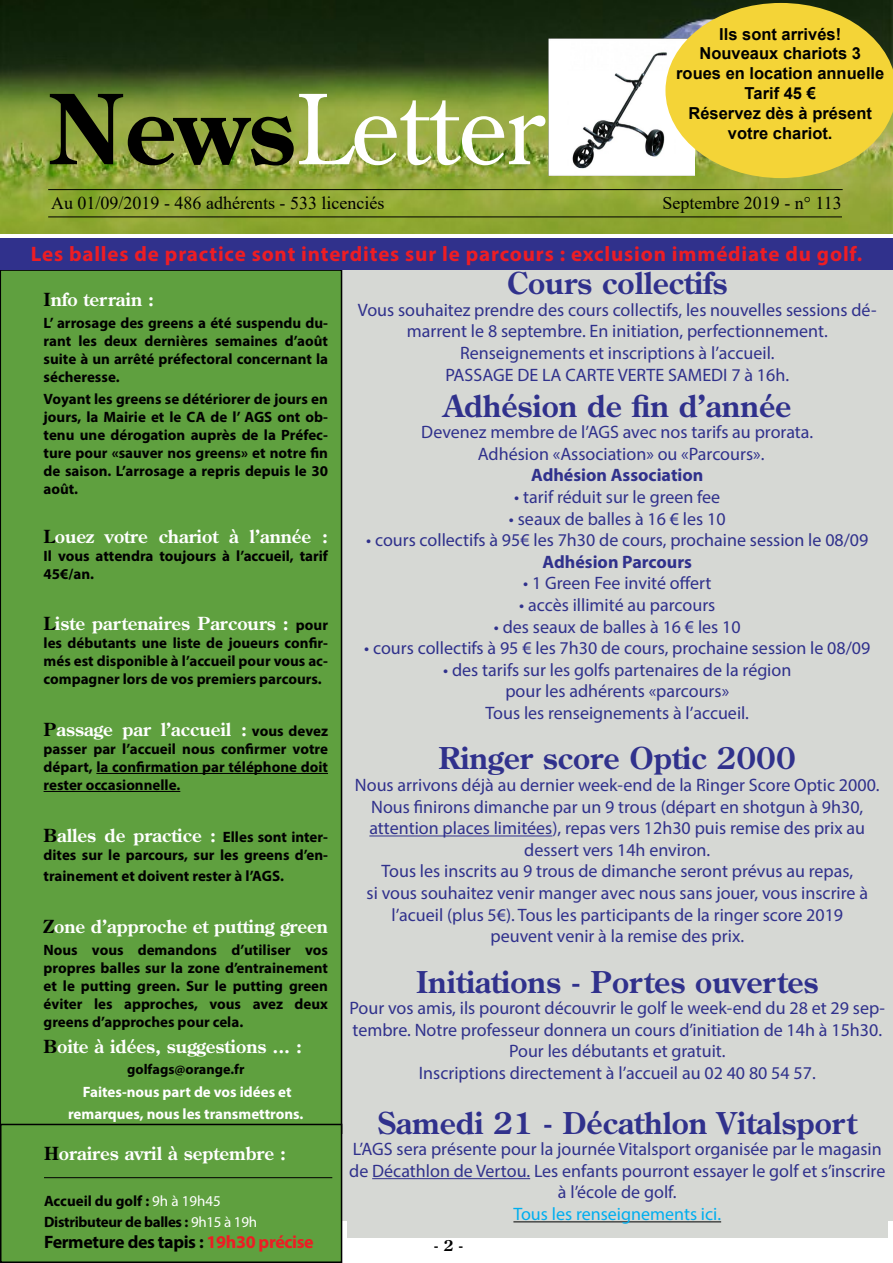
<style>
.page{position:relative;width:893px;height:1263px;background:#fff}
.page>*{position:absolute;margin:0;border:0;box-sizing:border-box;transform-origin:0 0}
.t1{font:96.15px "Century Old Style Std";color:#fff}
.t2{font:700 30px "Century Old Style Std";color:#30318c}
._03-corps_texte{font:700 21px "Myriad Pro";letter-spacing:.04em;color:#ed1d24}
.t3{font:18px/21.6px "Myriad Pro";color:#30318c;text-align:center}
._03-Chapeau{font:700 18px "Century Old Style Std";color:#fff}
.t4{font:18px "Times New Roman";color:#000}
.t5{font:700 18px "Myriad Pro";color:#30318c}
.t6{font:700 18px "Myriad Pro";letter-spacing:-.02em;color:#000}
.t7{font:18px "Myriad Pro";color:#00aeef}
.t8{font:700 16.5px/19.8px "Arial";color:#000;text-align:center}
._03-Chapeau-2{font:700 15px/18px "Myriad Pro";color:#000;text-align:justify}
._03-Chapeau-3{font:700 15px "Myriad Pro";color:#fff}
._03-Chapeau-4{font:700 15px "Myriad Pro";letter-spacing:-.02em;color:#000}
.t9{font:700 15px "Century Old Style Std";color:#000}
._03-Chapeau-5{font:700 14.25px "Myriad Pro";color:#000}
.s1{font-weight:700;color:#000}
.s2{color:#000}
.s3{font-family:"Myriad Pro";font-size:15px;color:#000}
.s4{font-weight:400;color:#fff}
.s5{color:#ed1d24}
</style>
<div class="page">
<img style="left:0;top:0;width:893px;height:234px">
<div style="left:342px;top:245px;width:551px;height:975px;background:#d6d8d4"></div>
<hr style="left:48px;top:189px;width:795px;height:1px;background:#000">
<hr style="left:48px;top:217px;width:794px;height:1px;background:#000">
<div style="left:0;top:270px;width:342px;height:863px;background:#5fa03f"></div>
<hr style="left:96px;top:773px;width:232px;height:1px;background:#000">
<hr style="left:44px;top:791px;width:136px;height:1px;background:#000">
<div style="left:0;top:269px;width:342px;height:865px;border:2px solid #000"></div>
<div style="left:0;top:238px;width:893px;height:31px;background:#30318c"></div>
<div style="left:1px;top:1124px;width:341px;height:138px;background:#5fa03f"></div>
<hr style="left:44px;top:1177px;width:288px;height:1px;background:#000">
<div style="left:0;top:1124px;width:342px;height:139px;border:2px solid #000"></div>
<div style="left:347px;top:271px;width:540px;height:966px;background:#d6d8d4"></div>
<hr style="left:369px;top:835px;width:183px;height:1px;background:#30318c">
<hr style="left:372px;top:1178px;width:158px;height:1px;background:#30318c">
<hr style="left:513px;top:1221px;width:208px;height:1px;background:#000">
<img style="left:549px;top:38px;width:116px;height:137px">
<svg style="left:665px;top:3px;width:228px;height:175px;background:#dac43f"></svg>
<p class="t1" style="left:48px;top:67px;width:498px"><span class="s1">News</span>Letter</p>
<p class="t8" style="left:676px;top:24px;width:210px">Ils sont arrivés!<br>Nouveaux chariots 3 roues en location annuelle</p>
<p class="t8" style="left:745px;top:83px;width:73px">Tarif 45 €</p>
<p class="t8" style="left:688px;top:103px;width:185px">Réservez dès à présent</p>
<p class="t8" style="left:728px;top:123px;width:106px">votre chariot.</p>
<p class="t4" style="left:51px;top:190px;width:335px">Au 01/09/2019 - 486 adhérents - 533 licenciés</p>
<p class="_03-corps_texte" style="left:31px;top:240px;width:833px">Les balles de practice sont interdites sur le parcours : exclusion immédiate du golf.</p>
<p class="t4" style="left:662px;top:190px;width:181px">Septembre 2019 - n° 113</p>
<p class="_03-Chapeau" style="left:44px;top:287px;width:112px"><span class="s2">I</span>nfo terrain :</p>
<p class="_03-Chapeau-2" style="left:44px;top:314px;width:286px">L’ arrosage des greens a été suspendu du&shy;rant les deux dernières semaines d’août suite à un arrêté préfectoral concernant la sécheresse.</p>
<p class="_03-Chapeau-2" style="left:44px;top:390px;width:286px">Voyant les greens se détériorer de jours en jours, la Mairie et le CA de l’ AGS ont ob&shy;tenu une dérogation auprès de la Préfec&shy;ture pour «sauver nos greens» et notre fin de saison. L’arrosage a repris depuis le 30 août.</p>
<p class="_03-Chapeau" style="left:44px;top:524px;width:286px"><span class="s2">L</span>ouez votre chariot à l’année :</p>
<p class="_03-Chapeau-2" style="left:44px;top:546px;width:286px">Il vous attendra toujours à l’accueil, tarif<br>45€/an.</p>
<p class="_03-Chapeau" style="left:44px;top:612px;width:286px"><span class="s2">L</span>iste partenaires Parcours : <span class="s3">pour</span></p>
<p class="_03-Chapeau-2" style="left:44px;top:634px;width:286px">les débutants une liste de joueurs confir&shy;més est disponible à l’accueil pour vous ac&shy;compagner lors de vos premiers parcours.</p>
<p class="_03-Chapeau" style="left:44px;top:717px;width:286px"><span class="s2">P</span>assage par l’accueil : <span class="s3">vous devez</span></p>
<p class="_03-Chapeau-2" style="left:44px;top:739px;width:286px">passer par l’accueil nous confirmer votre départ, la confirmation par téléphone doit rester occasionnelle.</p>
<p class="_03-Chapeau" style="left:44px;top:823px;width:286px"><span class="s2">B</span>alles de practice : <span class="s3">Elles sont inter-</span></p>
<p class="_03-Chapeau-2" style="left:44px;top:843px;width:286px;line-height:21.6px">dites sur le parcours, sur les greens d’en&shy;trainement et doivent rester à l’AGS.</p>
<p class="_03-Chapeau" style="left:44px;top:914px;width:286px"><span class="s2">Z</span>one d’approche et putting green</p>
<p class="_03-Chapeau-2" style="left:44px;top:941px;width:286px">Nous vous demandons d’utiliser vos propres balles sur la zone d’entrainement et le putting green. Sur le putting green éviter les approches, vous avez deux greens d’approches pour cela.</p>
<p class="_03-Chapeau" style="left:44px;top:1035px;width:260px"><span class="s2">B</span>oite à idées, suggestions ... :</p>
<p class="_03-Chapeau-5" style="left:127px;top:1060px;width:119px">golfags@orange.fr</p>
<p class="_03-Chapeau-3" style="left:83px;top:1082px;width:210px">Faites-nous part de vos idées et</p>
<p class="_03-Chapeau-3" style="left:68px;top:1104px;width:237px">remarques, nous les transmettrons.</p>
<p class="_03-Chapeau" style="left:44px;top:1142px;width:243px"><span class="s2">H</span>oraires avril à septembre :</p>
<p class="_03-Chapeau-2" style="left:44px;top:1191px;width:178px">Accueil du golf : <span class="s4">9h à 19h45</span></p>
<p class="_03-Chapeau-4" style="left:44px;top:1212px;width:215px">Distributeur de balles : <span class="s4">9h15 à 19h</span></p>
<p class="t6" style="left:44px;top:1230px;width:271px">Fermeture des tapis : <span class="s5">19h30 précise</span></p>
<p class="t2" style="left:507px;top:263px;width:222px">Cours collectifs</p>
<p class="t3" style="left:358px;top:299px;width:520px">Vous souhaitez prendre des cours collectifs, les nouvelles sessions dé&shy;marrent le 8 septembre. En initiation, perfectionnement.</p>
<p class="t3" style="left:460px;top:342px;width:316px">Renseignements et inscriptions à l’accueil.</p>
<p class="t3" style="left:445px;top:363px;width:345px">PASSAGE DE LA CARTE VERTE SAMEDI 7 à 16h.</p>
<p class="t2" style="left:443px;top:386px;width:349px">Adhésion de fin d’année</p>
<p class="t3" style="left:421px;top:421px;width:393px">Devenez membre de l’AGS avec nos tarifs au prorata.</p>
<p class="t3" style="left:478px;top:443px;width:288px">Adhésion «Association» ou «Parcours».</p>
<p class="t5" style="left:531px;top:463px;width:174px">Adhésion Association</p>
<p class="t3" style="left:514px;top:486px;width:207px">• tarif réduit sur le green fee</p>
<p class="t3" style="left:509px;top:507px;width:218px">• seaux de balles à 16 € les 10</p>
<p class="t3" style="left:366px;top:529px;width:504px">• cours collectifs à 95€ les 7h30 de cours, prochaine session le 08/09</p>
<p class="t5" style="left:543px;top:550px;width:151px">Adhésion Parcours</p>
<p class="t3" style="left:523px;top:572px;width:190px">• 1 Green Fee invité offert</p>
<p class="t3" style="left:519px;top:594px;width:198px">• accès illimité au parcours</p>
<p class="t3" style="left:494px;top:615px;width:248px">• des seaux de balles à 16 € les 10</p>
<p class="t3" style="left:364px;top:637px;width:508px">• cours collectifs à 95 € les 7h30 de cours, prochaine session le 08/09</p>
<p class="t3" style="left:443px;top:659px;width:350px">• des tarifs sur les golfs partenaires de la région</p>
<p class="t3" style="left:505px;top:680px;width:225px">pour les adhérents «parcours»</p>
<p class="t3" style="left:486px;top:702px;width:265px">Tous les renseignements à l’accueil.</p>
<p class="t2" style="left:439px;top:739px;width:359px">Ringer score Optic 2000</p>
<p class="t3" style="left:355px;top:774px;width:526px">Nous arrivons déjà au dernier week-end de la Ringer Score Optic 2000.</p>
<p class="t3" style="left:371px;top:795px;width:494px">Nous finirons dimanche par un 9 trous (départ en shotgun à 9h30,</p>
<p class="t3" style="left:369px;top:817px;width:497px">attention places limitées), repas vers 12h30 puis remise des prix au</p>
<p class="t3" style="left:524px;top:839px;width:188px">dessert vers 14h environ.</p>
<p class="t3" style="left:382px;top:860px;width:473px">Tous les inscrits au 9 trous de dimanche seront prévus au repas,</p>
<p class="t3" style="left:367px;top:882px;width:503px">si vous souhaitez venir manger avec nous sans jouer, vous inscrire à l’acueil (plus 5€). Tous les participants de la ringer score 2019</p>
<p class="t3" style="left:490px;top:925px;width:255px">peuvent venir à la remise des prix.</p>
<p class="t2" style="left:416px;top:962px;width:404px">Initiations - Portes ouvertes</p>
<p class="t3" style="left:349px;top:997px;width:537px">Pour vos amis, ils pouront découvrir le golf le week-end du 28 et 29 sep&shy;tembre. Notre professeur donnera un cours d’initiation de 14h à 15h30.<br>Pour les débutants et gratuit.</p>
<p class="t3" style="left:419px;top:1062px;width:398px">Inscriptions directement à l’accueil au 02 40 80 54 57.</p>
<p class="t2" style="left:378px;top:1103px;width:481px">Samedi 21 - Décathlon Vitalsport</p>
<p class="t3" style="left:349px;top:1138px;width:538px">L’AGS sera présente pour la journée Vitalsport organisée par le magasin de Décathlon de Vertou. Les enfants pourront essayer le golf et s’inscrire à l’école de golf.</p>
<p class="t7" style="left:513px;top:1203px;width:209px">Tous les renseignements ici.</p>
<p class="t9" style="left:434px;top:1236px;width:31px">- 2 -</p>
</div>
